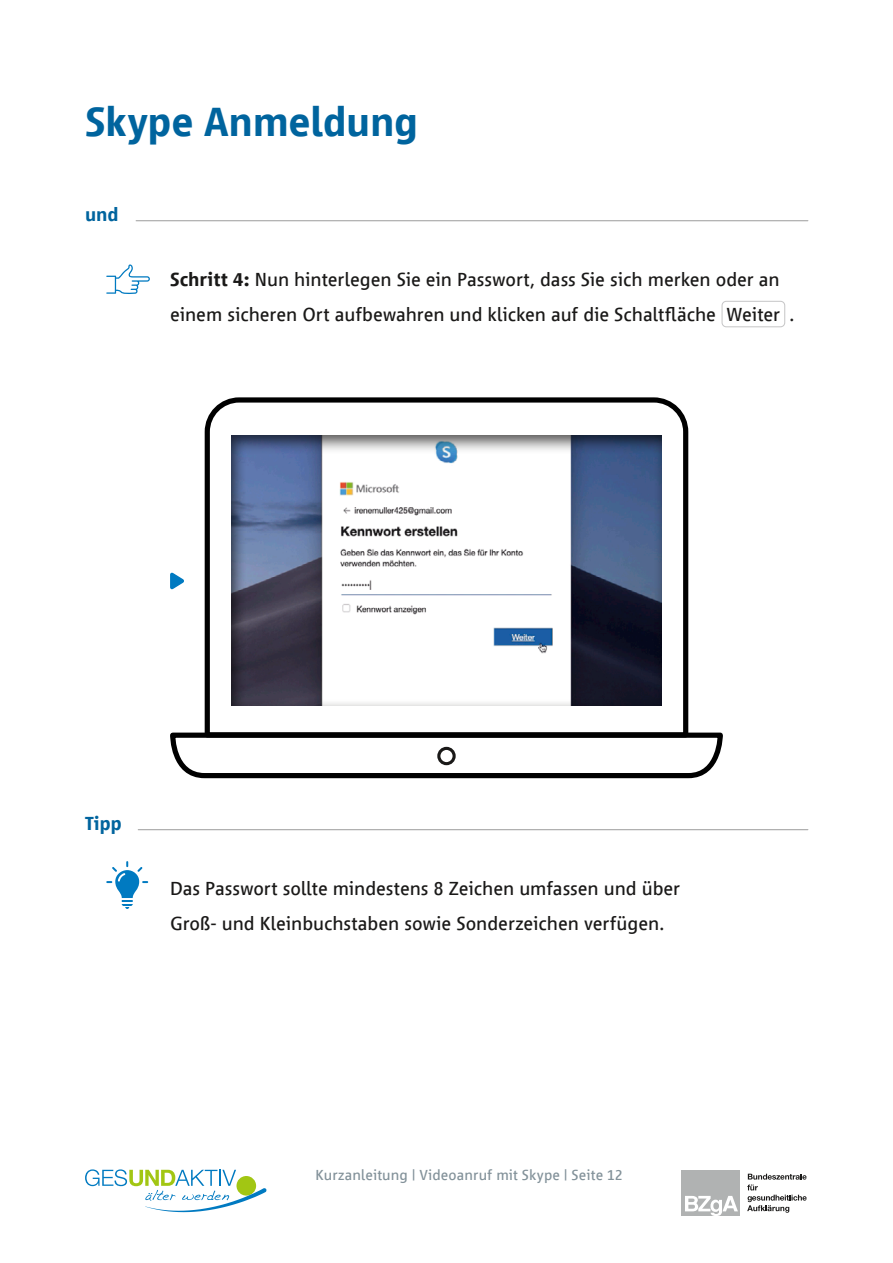
<style>
.page{position:relative;width:893px;height:1263px;background:#fff}
.page>*{position:absolute;margin:0;border:0;box-sizing:border-box;transform-origin:0 0}
.t1{font:700 42px "Vialog 1450 Pro";letter-spacing:-.005em;color:#00649e}
.t2{font:19.5px/34.5px "Vialog 1450 Pro";letter-spacing:-.005em;color:#1a1918}
.t3{font:700 19.5px "Vialog 1450 Pro";letter-spacing:-.005em;color:#00649e}
.t4{font:15px "Vialog 1450 Pro";letter-spacing:.01em;color:#83929a}
.s1{font-weight:700}
</style>
<div class="page">
<div style="left:681px;top:1170px;width:59px;height:45px;background:#b0b2b2"></div>
<svg style="left:685px;top:1196px;width:53px;height:19px"></svg>
<svg style="left:747px;top:1174px;width:60px;height:39px"></svg>
<svg style="left:85px;top:1169px;width:182px;height:43px"></svg>
<svg style="left:106px;top:264px;width:44px;height:30px"></svg>
<svg style="left:170px;top:735px;width:553px;height:44px"></svg>
<svg style="left:202px;top:397px;width:489px;height:343px"></svg>
<div style="left:229px;top:434px;width:433px;height:271px;background:#1a1918;opacity:.75"></div>
<div style="left:437px;top:747px;width:19px;height:18px;border:3px solid #1a1918;border-radius:50%"></div>
<svg style="left:170px;top:573px;width:14px;height:17px"></svg>
<hr style="left:136px;top:220px;width:672px;height:1px;background:#9c9c9c">
<hr style="left:138px;top:829px;width:670px;height:1px;background:#9c9c9c">
<svg style="left:106px;top:861px;width:42px;height:48px"></svg>
<div style="left:722px;top:301px;width:63px;height:26px;border:1px solid #c5c5c6;border-radius:4px"></div>
<h1 class="t1" style="left:85px;top:99px;width:335px">Skype Anmeldung</h1>
<p class="t3" style="left:85px;top:204px;width:35px">und</p>
<p class="t2" style="left:170px;top:262px;width:626px"><span class="s1">Schritt 4:</span> Nun hinterlegen Sie ein Passwort, dass Sie sich merken oder an einem sicheren Ort aufbewahren und klicken auf die Schaltfläche Weiter .</p>
<p class="t3" style="left:85px;top:813px;width:38px">Tipp</p>
<p class="t2" style="left:170px;top:871px;width:512px">Das Passwort sollte mindestens 8 Zeichen umfassen und über<br>Groß- und Kleinbuchstaben sowie Sonderzeichen verfügen.</p>
<p class="t4" style="left:316px;top:1167px;width:308px">Kurzanleitung | Videoanruf mit Skype | Seite 12</p>
</div>
